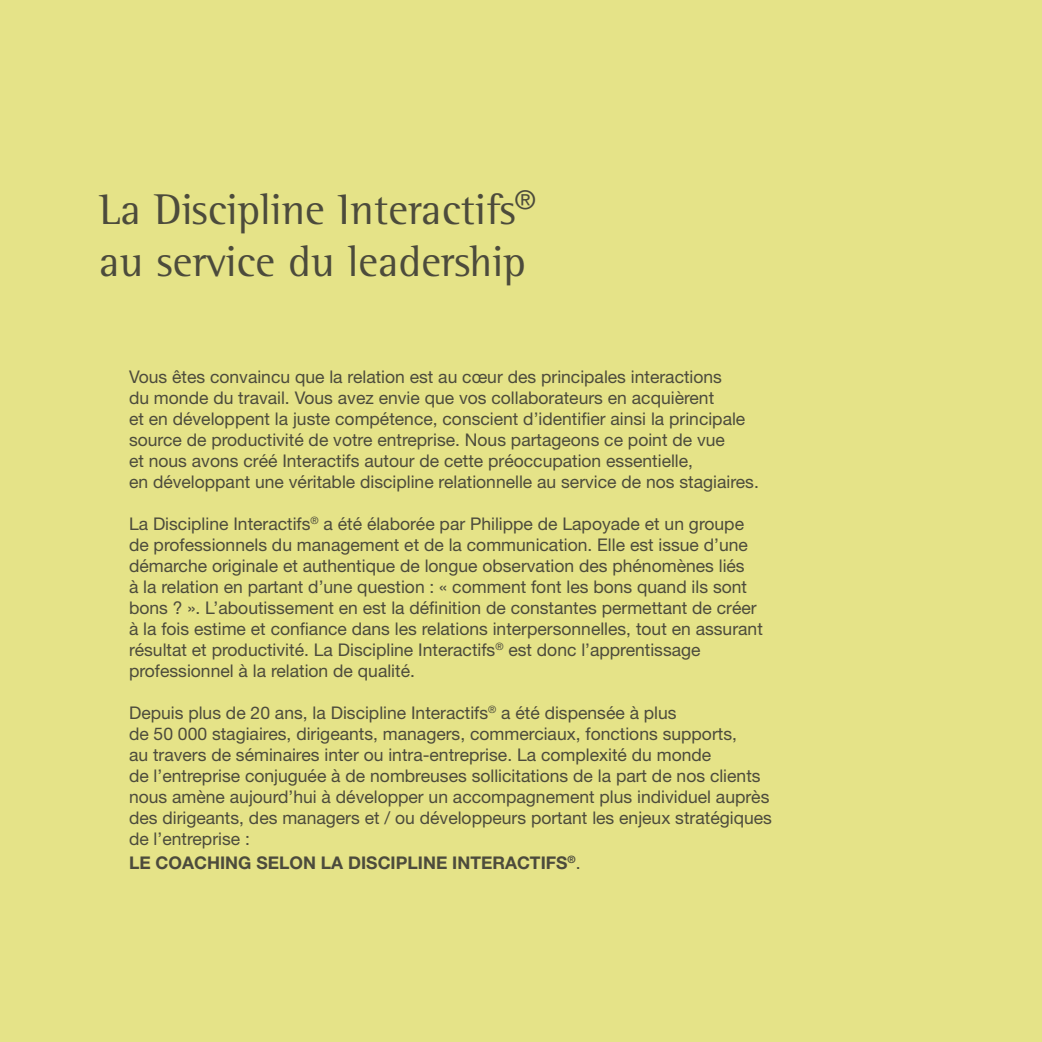
<style>
.page{position:relative;width:1042px;height:1042px;background:#e5e388}
.page>*{position:absolute;margin:0;border:0;box-sizing:border-box;transform-origin:0 0}
.t1{font:44.1px/52.9px "Rotis Semi Serif";color:#4c4b3c}
.t2{font:17.5px/21px "Helvetica Neue";color:#4c4b3c}
.t3{font:700 17.5px "Helvetica Neue";color:#4c4b3c}
.s1{font-weight:400}
</style>
<div class="page">
<h1 class="t1" style="left:99px;top:182px;width:437px">La Discipline Interactifs<sup>® </sup>au service du leadership</h1>
<p class="t2" style="left:129px;top:366px;width:631px">Vous êtes convaincu que la relation est au cœur des principales interactions<br>du monde du travail. Vous avez envie que vos collaborateurs en acquièrent<br>et en développent la juste compétence, conscient d’identifier ainsi la principale source de productivité de votre entreprise. Nous partageons ce point de vue<br>et nous avons créé Interactifs autour de cette préoccupation essentielle,<br>en développant une véritable discipline relationnelle au service de nos stagiaires.</p>
<p class="t2" style="left:129px;top:513px;width:635px">La Discipline Interactifs<sup>®</sup> a été élaborée par Philippe de Lapoyade et un groupe de professionnels du management et de la communication. Elle est issue d’une démarche originale et authentique de longue observation des phénomènes liés<br>à la relation en partant d’une question : « comment font les bons quand ils sont bons ? ». L’aboutissement en est la définition de constantes permettant de créer à la fois estime et confiance dans les relations interpersonnelles, tout en assurant résultat et productivité. La Discipline Interactifs<sup>®</sup> est donc l’apprentissage professionnel à la relation de qualité.</p>
<p class="t2" style="left:129px;top:702px;width:644px">Depuis plus de 20 ans, la Discipline Interactifs<sup>®</sup> a été dispensée à plus<br>de 50 000 stagiaires, dirigeants, managers, commerciaux, fonctions supports,<br>au travers de séminaires inter ou intra-entreprise. La complexité du monde<br>de l’entreprise conjuguée à de nombreuses sollicitations de la part de nos clients nous amène aujourd’hui à développer un accompagnement plus individuel auprès des dirigeants, des managers et / ou développeurs portant les enjeux stratégiques de l’entreprise :</p>
<p class="t3" style="left:129px;top:852px;width:453px">LE COACHING SELON LA DISCIPLINE INTERACTIFS<sup>®</sup><span class="s1">.</span></p>
</div>
